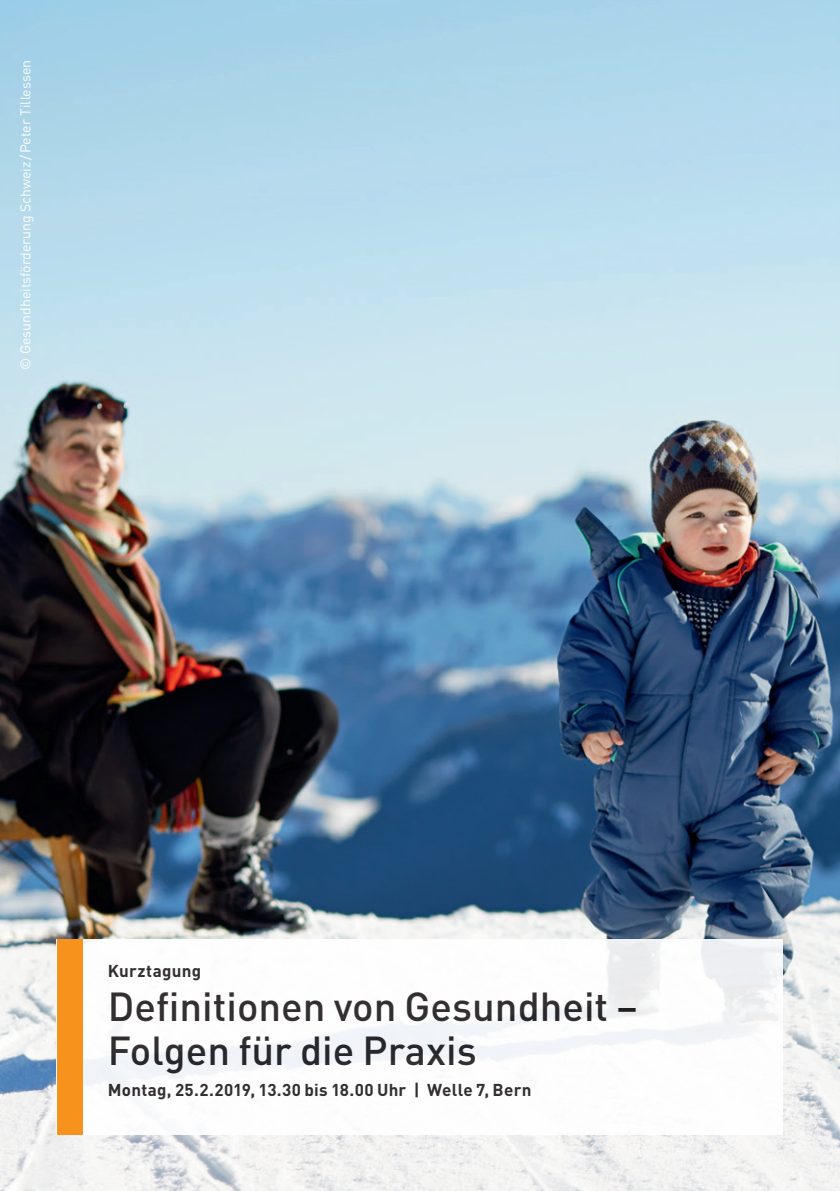
<style>
.page{position:relative;width:840px;height:1191px;background:#fff}
.page>*{position:absolute;margin:0;border:0;box-sizing:border-box;transform-origin:0 0}
.t1{font:500 40px/44px "DIN Pro";color:#231f20}
.t2{font:700 17px "DIN Pro";letter-spacing:.015em;color:#231f20}
.t3{font:14px "DIN Pro";color:#fff}
.s1{font-family:"DINOT"}
</style>
<div class="page">
<img style="left:0;top:0;width:839px;height:1191px">
<div style="left:57px;top:939px;width:725px;height:195px;background:#fff"></div>
<div style="left:57px;top:939px;width:25px;height:195px;background:#f7931d"></div>
<p class="t3" style="left:16px;top:370px;width:311px;rotate:-90deg">© Gesundheitsförderung Schweiz /Peter Tillessen</p>
<p class="t2" style="left:108px;top:959px;width:95px">Kurztagung</p>
<h1 class="t1" style="left:108px;top:983px;width:531px">Definitionen von Gesundheit –<br>Folgen für die Praxis</h1>
<p class="t2" style="left:108px;top:1078px;width:425px">Montag, 25.2.2019, 13.30 bis 18.00 Uhr <span class="s1">|</span> Welle 7, Bern</p>
</div>
